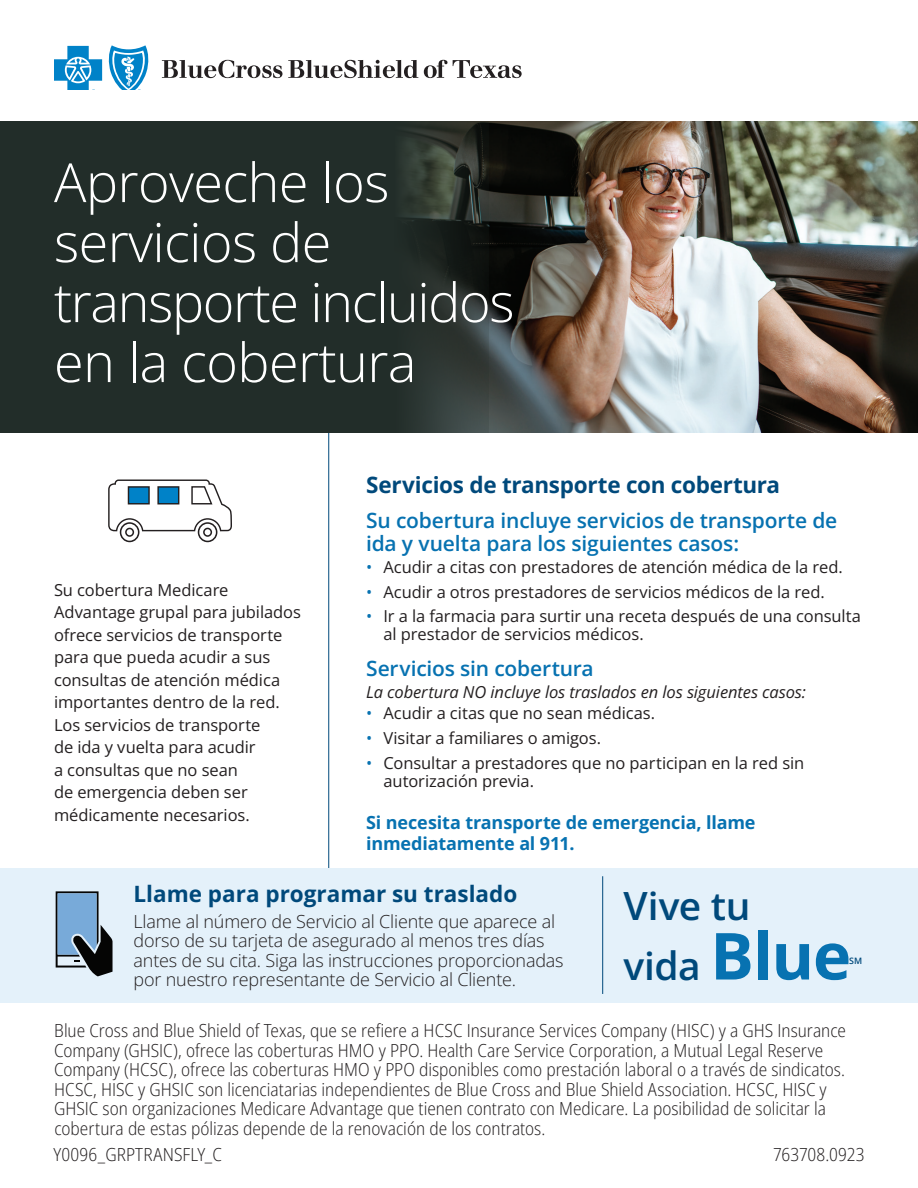
<style>
.page{position:relative;width:918px;height:1188px;background:#fff}
.page>*{position:absolute;margin:0;border:0;box-sizing:border-box;transform-origin:0 0}
.t1{font:300 54px/60px "Open Sans";letter-spacing:-.01em;color:#fff}
.t2{font:600 38.85px/59.2px "Open Sans";letter-spacing:-.015em;color:#00497b}
.t3{font:700 22.5px "Open Sans";color:#00497b}
.t4{font:600 21px/22.5px "Open Sans";letter-spacing:-.01em;color:#0772b1}
.t5{font:300 semi-condensed 18px/19.5px "Open Sans";color:#231f20}
.t6{font:300 18px/19.5px "Open Sans";letter-spacing:-.01em;color:#231f20}
.t7{font:700 18px/21.6px "Open Sans";letter-spacing:-.01em;color:#0772b1}
.t8{font:16.5px/22.5px "Open Sans";letter-spacing:-.005em;color:#231f20}
.t9{font:italic 16.5px "Open Sans";letter-spacing:-.005em;color:#231f20}
.t10{font:600 8.85px "Open Sans";color:#00497b}
.s1{color:#0772b1}
.s2{font-weight:700;font-size:64.8px;color:#0772b1}
</style>
<div class="page">
<hr style="left:328px;top:433px;width:1px;height:449px;background:#00497b">
<img style="left:489px;top:122px;width:429px;height:311px">
<div style="left:0;top:868px;width:918px;height:135px;background:#e4f1fa"></div>
<hr style="left:602px;top:876px;width:1px;height:118px;background:#00497b">
<svg style="left:117px;top:479px;width:92px;height:64px"></svg>
<svg style="left:108px;top:480px;width:124px;height:62px"></svg>
<svg style="left:56px;top:891px;width:57px;height:85px"></svg>
<div style="left:0;top:122px;width:489px;height:311px;background:#222d29"></div>
<svg style="left:162px;top:60px;width:120px;height:18px"></svg>
<svg style="left:288px;top:60px;width:130px;height:18px"></svg>
<svg style="left:424px;top:60px;width:98px;height:18px"></svg>
<svg style="left:54px;top:46px;width:48px;height:44px"></svg>
<svg style="left:108px;top:45px;width:41px;height:45px"></svg>
<h1 class="t1" style="left:54px;top:151px;width:462px">Aproveche los servicios de transporte incluidos en la cobertura</h1>
<h2 class="t3" style="left:366px;top:469px;width:416px">Servicios de transporte con cobertura</h2>
<h3 class="t4" style="left:366px;top:509px;width:473px">Su cobertura incluye servicios de transporte de ida y vuelta para los siguientes casos:</h3>
<p class="t8" style="left:366px;top:555px;width:478px"><span class="s1">•</span> Acudir a citas con prestadores de atención médica de la red.</p>
<p class="t8" style="left:366px;top:580px;width:460px"><span class="s1">•</span> Acudir a otros prestadores de servicios médicos de la red.</p>
<p class="t8" style="left:383px;top:607px;width:479px;line-height:18px;text-indent:-17px"><span class="s1">•</span> Ir a la farmacia para surtir una receta después de una consulta al prestador de servicios médicos.</p>
<h3 class="t4" style="left:366px;top:656px;width:229px">Servicios sin cobertura</h3>
<p class="t9" style="left:366px;top:680px;width:441px">La cobertura NO incluye los traslados en los siguientes casos:</p>
<p class="t8" style="left:366px;top:702px;width:291px"><span class="s1">•</span> Acudir a citas que no sean médicas.</p>
<p class="t8" style="left:366px;top:726px;width:236px"><span class="s1">•</span> Visitar a familiares o amigos.</p>
<p class="t8" style="left:383px;top:753px;width:422px;line-height:18px;text-indent:-17px"><span class="s1">•</span> Consultar a prestadores que no participan en la red sin autorización previa.</p>
<p class="t7" style="left:366px;top:811px;width:391px">Si necesita transporte de emergencia, llame inmediatamente al 911.</p>
<h2 class="t3" style="left:134px;top:878px;width:385px">Llame para programar su traslado</h2>
<p class="t6" style="left:134px;top:911px;width:432px">Llame al número de Servicio al Cliente que aparece al dorso de su tarjeta de asegurado al menos tres días antes de su cita. Siga las instrucciones proporcionadas por nuestro representante de Servicio al Cliente.</p>
<p class="t5" style="left:54px;top:1020px;width:793px">Blue Cross and Blue Shield of Texas, que se refiere a HCSC Insurance Services Company (HISC) y a GHS Insurance Company (GHSIC), ofrece las coberturas HMO y PPO. Health Care Service Corporation, a Mutual Legal Reserve Company (HCSC), ofrece las coberturas HMO y PPO disponibles como prestación laboral o a través de sindicatos.<br>HCSC, HISC y GHSIC son licenciatarias independientes de Blue Cross and Blue Shield Association. HCSC, HISC y GHSIC son organizaciones Medicare Advantage que tienen contrato con Medicare. La posibilidad de solicitar la cobertura de estas pólizas depende de la renovación de los contratos.</p>
<p class="t5" style="left:54px;top:1144px;width:170px">Y0096_GRPTRANSFLY_C</p>
<p class="t5" style="left:773px;top:1144px;width:93px">763708.0923</p>
<p class="t8" style="left:54px;top:578px;width:249px">Su cobertura Medicare<br>Advantage grupal para jubilados ofrece servicios de transporte para que pueda acudir a sus consultas de atención médica importantes dentro de la red.<br>Los servicios de transporte<br>de ida y vuelta para acudir<br>a consultas que no sean<br>de emergencia deben ser médicamente necesarios.</p>
<p class="t2" style="left:623px;top:876px;width:229px">Vive tu<br>vida <span class="s2">Blue</span></p>
<p class="t10" style="left:849px;top:954px;width:15px">SM</p>
</div>
